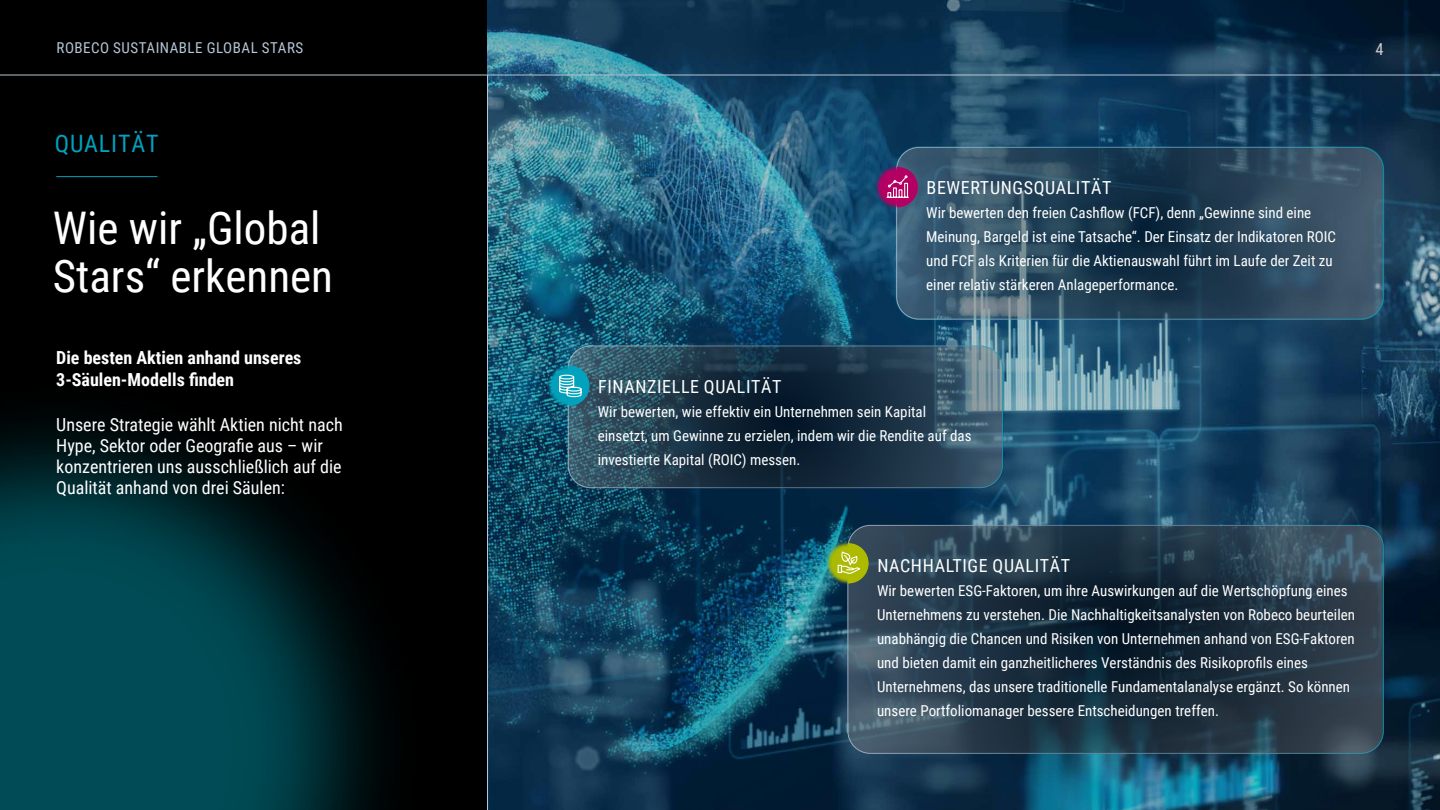
<style>
.page{position:relative;width:1440px;height:810px;background:#fff}
.page>*{position:absolute;margin:0;border:0;box-sizing:border-box;transform-origin:0 0}
.t1{font:45px/48px "Roboto Condensed";color:#fff}
.t2{font:24px "Roboto Condensed";letter-spacing:.035em;color:#00a2bd}
.t3{font:18px/21px "Roboto Condensed";color:#fff}
.t4{font:18px "Roboto Condensed";letter-spacing:.035em;color:#fff}
.t5{font:700 18px/22.5px "Roboto Condensed";color:#fff}
.t6{font:16.5px "Roboto Condensed";color:#cfcfcf}
.t7{font:15px/24px "Roboto Condensed";color:#fff}
.t8{font:15px "Roboto Condensed";letter-spacing:.035em;color:#b5c6d6}
</style>
<div class="page">
<div style="left:0;top:0;width:488px;height:810px;background:#000"></div>
<img style="left:0;top:426px;width:378px;height:384px">
<img style="left:488px;top:0;width:952px;height:810px">
<hr style="left:56px;top:176px;width:102px;height:1px;background:#00a2bd">
<hr style="left:487px;top:75px;width:1px;height:735px;background:#b5c6d6">
<hr style="left:0;top:75px;width:1440px;height:1px;background:#b5c6d6">
<svg style="left:896px;top:147px;width:488px;height:173px;background:#2c495e"></svg>
<div style="left:896px;top:147px;width:488px;height:173px;border:1px solid #fff;border-radius:22px"></div>
<img style="left:874px;top:165px;width:24px;height:45px">
<svg style="left:886px;top:167px;width:32px;height:40px"></svg>
<svg style="left:848px;top:525px;width:536px;height:229px;background:#253948"></svg>
<div style="left:848px;top:525px;width:536px;height:229px;border:1px solid #fff;border-radius:22px"></div>
<img style="left:825px;top:543px;width:23px;height:43px">
<svg style="left:568px;top:346px;width:435px;height:142px;background:#233d4f"></svg>
<div style="left:568px;top:346px;width:435px;height:142px;border:1px solid #fff;border-radius:22px"></div>
<img style="left:546px;top:363px;width:23px;height:45px">
<svg style="left:559px;top:366px;width:30px;height:40px"></svg>
<svg style="left:838px;top:543px;width:30px;height:40px"></svg>
<p class="t8" style="left:57px;top:37px;width:248px">ROBECO SUSTAINABLE GLOBAL STARS</p>
<h2 class="t2" style="left:55px;top:126px;width:105px">QUALITÄT</h2>
<h1 class="t1" style="left:53px;top:202px;width:282px">Wie wir „Global<br>Stars“ erkennen</h1>
<p class="t5" style="left:56px;top:345px;width:247px">Die besten Aktien anhand unseres<br>3-Säulen-Modells finden</p>
<p class="t3" style="left:56px;top:413px;width:288px">Unsere Strategie wählt Aktien nicht nach Hype, Sektor oder Geografie aus – wir konzentrieren uns ausschließlich auf die Qualität anhand von drei Säulen:</p>
<p class="t6" style="left:1376px;top:37px;width:10px">4</p>
<p class="t4" style="left:927px;top:175px;width:186px">BEWERTUNGSQUALITÄT</p>
<p class="t7" style="left:926px;top:200px;width:411px">Wir bewerten den freien Cashflow (FCF), denn „Gewinne sind eine Meinung, Bargeld ist eine Tatsache“. Der Einsatz der Indikatoren ROIC und FCF als Kriterien für die Aktienauswahl führt im Laufe der Zeit zu einer relativ stärkeren Anlageperformance.</p>
<p class="t4" style="left:598px;top:374px;width:185px">FINANZIELLE QUALITÄT</p>
<p class="t7" style="left:598px;top:399px;width:375px">Wir bewerten, wie effektiv ein Unternehmen sein Kapital einsetzt, um Gewinne zu erzielen, indem wir die Rendite auf das investierte Kapital (ROIC) messen.</p>
<p class="t4" style="left:877px;top:553px;width:194px">NACHHALTIGE QUALITÄT</p>
<p class="t7" style="left:877px;top:578px;width:480px">Wir bewerten ESG-Faktoren, um ihre Auswirkungen auf die Wertschöpfung eines Unternehmens zu verstehen. Die Nachhaltigkeitsanalysten von Robeco beurteilen unabhängig die Chancen und Risiken von Unternehmen anhand von ESG-Faktoren und bieten damit ein ganzheitlicheres Verständnis des Risikoprofils eines Unternehmens, das unsere traditionelle Fundamentalanalyse ergänzt. So können unsere Portfoliomanager bessere Entscheidungen treffen.</p>
</div>
